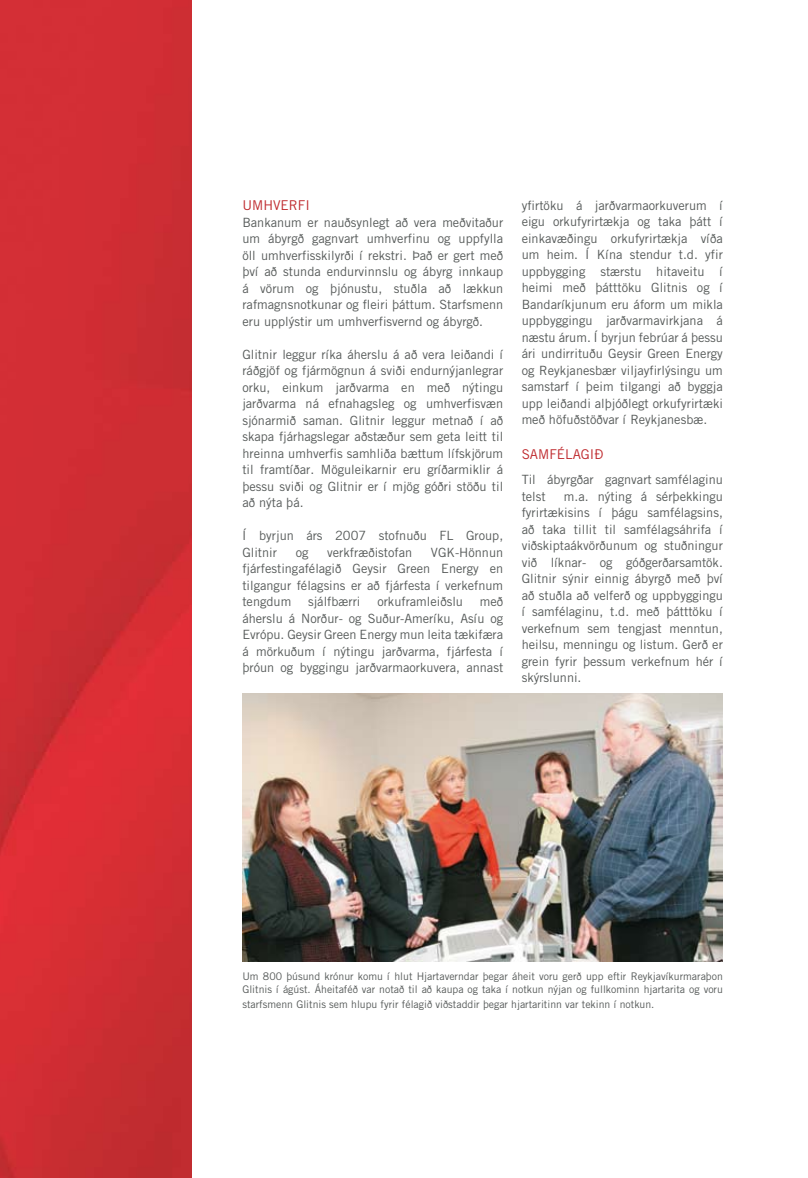
<style>
.page{position:relative;width:808px;height:1178px;background:#fff}
.page>*{position:absolute;margin:0;border:0;box-sizing:border-box;transform-origin:0 0}
.t1{font:13.5px "Trade Gothic";color:#bf2a2e}
.t2{font:12.75px/16.5px "Trade Gothic";color:#565a59;text-align:justify}
.t3{font:10.5px/13.5px "Trade Gothic";color:#565a59}
</style>
<div class="page">
<img style="left:0;top:0;width:191px;height:1178px">
<img style="left:242px;top:693px;width:481px;height:268px">
<p class="t1" style="left:242px;top:197px;width:20px">Umhverf</p>
<p class="t1" style="left:305px;top:197px;width:6px">i</p>
<p class="t2" style="left:242px;top:214px;width:262px">Bankanum er nauðsynlegt að vera meðvitaður um ábyrgð gagnvart umhverfinu og uppfylla öll umhverfisskilyrði í rekstri. Það er gert með því að stunda endurvinnslu og ábyrg innkaup á vörum og þjónustu, stuðla að lækkun rafmagnsnotkunar og fleiri þáttum. Starfsmenn eru upplýstir um umhverfisvernd og ábyrgð.</p>
<p class="t2" style="left:242px;top:346px;width:262px">Glitnir leggur ríka áherslu á að vera leiðandi í ráðgjöf og fjármögnun á sviði endurnýjanlegrar orku, einkum jarðvarma en með nýtingu jarðvarma ná efnahagsleg og umhverfisvæn sjónarmið saman. Glitnir leggur metnað í að skapa fjárhagslegar aðstæður sem geta leitt til hreinna umhverfis samhliða bættum lífskjörum til framtíðar. Möguleikarnir eru gríðarmiklir á þessu sviði og Glitnir er í mjög góðri stöðu til að nýta þá.</p>
<p class="t2" style="left:242px;top:527px;width:262px">Í byrjun árs 2007 stofnuðu FL Group,<br>Glitnir</p>
<p class="t2" style="left:242px;top:544px;width:262px;text-indent:189px">VGK-Hönnun fjárfestingafélagið Geysir Green Energy en tilgangur félagsins er að fjárfesta í verkefnum tengdum</p>
<p class="t2" style="left:296px;top:544px;width:14px">og</p>
<p class="t2" style="left:327px;top:544px;width:86px">verkfræðistofan</p>
<p class="t2" style="left:308px;top:593px;width:54px">sjálfbærri</p>
<p class="t2" style="left:377px;top:593px;width:87px">orkuframleiðslu</p>
<p class="t2" style="left:242px;top:593px;width:262px;text-indent:237px">með áherslu á N orður- og Suður-Ameríku, Asíu og Evrópu. Geysir Green Energy mun leita tækifæra á mörkuðum í nýtingu jarðvarma, fjárfesta í þróun og byggingu jarðvarmaorkuvera, annast</p>
<p class="t2" style="left:522px;top:197px;width:203px">yfirtöku á jarðvarmaorkuverum í eigu orkufyrirtækja og taka þátt í einkavæðingu orkufyrirtækja víða um heim. Í Kína stendur t.d. yfir uppbygging stærstu hitaveitu í heimi með þátttöku Glitnis og í Bandaríkjunum eru áform um mikla uppbyggingu jarðvarmavirkjana á næstu árum. Í byrjun febrúar á þessu ári undirrituðu Geysir Green Energy og Reykjanesbær viljayfirlýsingu um samstarf í þeim tilgangi að byggja upp leiðandi alþjóðlegt orkufyrirtæki með höfuðstöðvar í Reykjanesbæ.</p>
<p class="t1" style="left:522px;top:446px;width:18px">Samfé</p>
<p class="t1" style="left:565px;top:446px;width:40px">lag ið</p>
<p class="t2" style="left:522px;top:471px;width:203px">Til ábyrgðar gagnvart samfélaginu telst</p>
<p class="t2" style="left:522px;top:488px;width:203px;text-indent:42px">m.a. nýting á sérþekkingu fyrirtækisins í þágu samfélagsins, að taka tillit til samfélagsáhrifa í viðskiptaákvörðunum og stuðningur við líknar- og góðgerðarsamtök.<br>Glitnir sýnir einnig ábyrgð með því að stuðla að velferð og uppbyggingu í samfélaginu, t.d. með þátttöku í verkefnum sem tengjast menntun, heilsu, menningu og listum. Gerð er grein fyrir þessum verkefnum hér í skýrslunni.</p>
<p class="t3" style="left:242px;top:969px;width:482px">Um 800 þúsund krónur komu í hlut Hjartaverndar þegar áheit voru gerð upp eftir Reykjavíkurmaraþon<br>Glitnis í ágúst. Áheitaféð var notað til að kaupa og taka í notkun nýjan og fullkominn hjartarita og voru</p>
<p class="t3" style="left:242px;top:997px;width:414px">starfsmenn Glitnis sem hlupu fyrir félagið viðstaddir þegar hjartaritinn var tekinn í notkun.</p>
</div>
